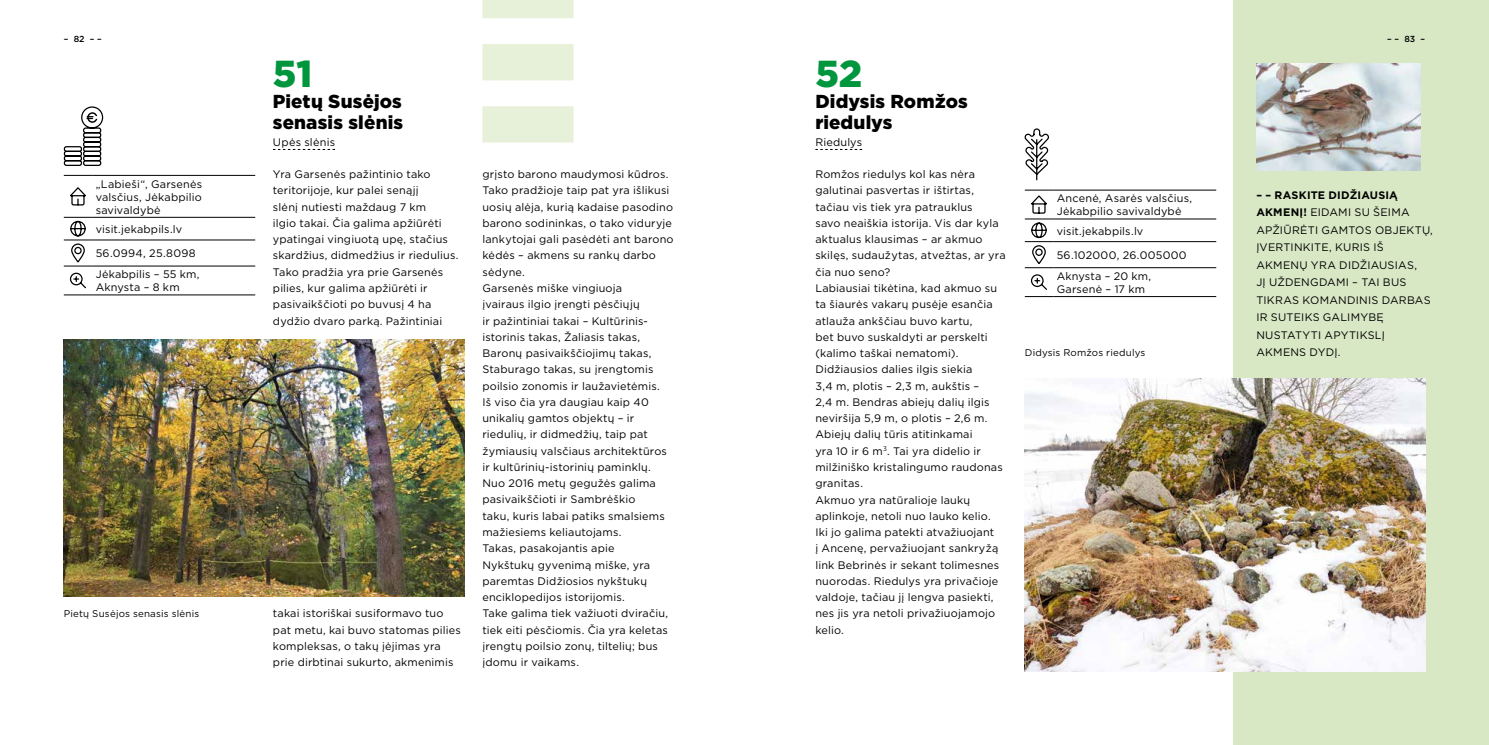
<style>
.page{position:relative;width:1489px;height:745px;background:#fff}
.page>*{position:absolute;margin:0;border:0;box-sizing:border-box;transform-origin:0 0}
.t1{font:900 37.5px "Gotham";color:#00963e}
.t2{font:900 18.75px/21.2px "Gotham";letter-spacing:.01em;color:#000}
.t3{font:10.88px/16.2px "Gotham";letter-spacing:.015em;color:#000}
.t4{font:9.75px "Gotham";letter-spacing:.015em;color:#000}
.t5{font:500 8.75px "Gotham";color:#000}
.s1{font-weight:700}
</style>
<div class="page">
<div style="left:1233px;top:0;width:255px;height:744px;background:#d8e8c5"></div>
<svg style="left:815px;top:149px;width:47px;height:1px"></svg>
<hr style="left:1053px;top:190px;width:163px;height:1px;background:#000">
<hr style="left:1053px;top:218px;width:163px;height:1px;background:#000">
<hr style="left:1053px;top:241px;width:163px;height:1px;background:#000">
<hr style="left:1053px;top:267px;width:163px;height:1px;background:#000">
<hr style="left:1053px;top:296px;width:163px;height:1px;background:#000">
<svg style="left:1024px;top:190px;width:29px;height:107px"></svg>
<svg style="left:1024px;top:128px;width:25px;height:53px"></svg>
<img style="left:1024px;top:378px;width:400px;height:293px">
<img style="left:1256px;top:64px;width:164px;height:106px">
<svg style="left:273px;top:149px;width:62px;height:1px"></svg>
<svg style="left:64px;top:175px;width:28px;height:1px"></svg>
<hr style="left:92px;top:175px;width:163px;height:1px;background:#000">
<hr style="left:92px;top:217px;width:163px;height:1px;background:#000">
<hr style="left:92px;top:239px;width:163px;height:1px;background:#000">
<hr style="left:92px;top:265px;width:163px;height:1px;background:#000">
<hr style="left:92px;top:294px;width:163px;height:1px;background:#000">
<svg style="left:70px;top:187px;width:16px;height:19px"></svg>
<svg style="left:64px;top:217px;width:28px;height:49px"></svg>
<svg style="left:64px;top:272px;width:28px;height:23px"></svg>
<svg style="left:63px;top:106px;width:41px;height:60px"></svg>
<img style="left:64px;top:339px;width:400px;height:256px">
<div style="left:482px;top:0;width:91px;height:18px;background:#e7f0d8"></div>
<div style="left:482px;top:106px;width:91px;height:36px;background:#e7f0d8"></div>
<div style="left:482px;top:44px;width:91px;height:36px;background:#e7f0d8"></div>
<p class="t5" style="left:64px;top:34px;width:39px">– 82 – –</p>
<p class="t5" style="left:1387px;top:34px;width:39px">– – 83 –</p>
<h1 class="t1" style="left:815px;top:48px;width:48px">52</h1>
<h2 class="t2" style="left:815px;top:90px;width:154px">Didysis Romžos riedulys</h2>
<p class="t3" style="left:815px;top:133px;width:48px">Riedulys</p>
<p class="t3" style="left:815px;top:166px;width:192px">Romžos riedulys kol kas nėra galutinai pasvertas ir ištirtas, tačiau vis tiek yra patrauklus<br>savo neaiškia istorija. Vis dar kyla aktualus klausimas – ar akmuo skilęs, sudaužytas, atvežtas, ar yra čia nuo seno?<br>Labiausiai tikėtina, kad akmuo su ta šiaurės vakarų pusėje esančia atlauža ankščiau buvo kartu,<br>bet buvo suskaldyti ar perskelti (kalimo taškai nematomi).<br>Didžiausios dalies ilgis siekia<br>3,4 m, plotis – 2,3 m, aukštis –<br>2,4 m. Bendras abiejų dalių ilgis neviršija 5,9 m, o plotis – 2,6 m.<br>Abiejų dalių tūris atitinkamai<br>yra 10 ir 6 m<sup>3</sup>. Tai yra didelio ir milžiniško kristalingumo raudonas granitas.<br>Akmuo yra natūralioje laukų aplinkoje, netoli nuo lauko kelio.<br>Iki jo galima patekti atvažiuojant<br>į Ancenę, pervažiuojant sankryžą link Bebrinės ir sekant tolimesnes nuorodas. Riedulys yra privačioje valdoje, tačiau jį lengva pasiekti, nes jis yra netoli privažiuojamojo kelio.</p>
<h1 class="t1" style="left:273px;top:48px;width:41px">51</h1>
<h2 class="t2" style="left:273px;top:90px;width:132px">Pietų Susėjos senasis slėnis</h2>
<p class="t3" style="left:273px;top:133px;width:64px">Upės slėnis</p>
<p class="t3" style="left:273px;top:166px;width:187px">Yra Garsenės pažintinio tako teritorijoje, kur palei senąjį<br>slėnį nutiesti maždaug 7 km<br>ilgio takai. Čia galima apžiūrėti ypatingai vingiuotą upę, stačius skardžius, didmedžius ir riedulius.<br>Tako pradžia yra prie Garsenės pilies, kur galima apžiūrėti ir pasivaikščioti po buvusį 4 ha dydžio dvaro parką. Pažintiniai</p>
<p class="t3" style="left:482px;top:166px;width:193px">grįsto barono maudymosi kūdros.<br>Tako pradžioje taip pat yra išlikusi uosių alėja, kurią kadaise pasodino barono sodininkas, o tako viduryje lankytojai gali pasėdėti ant barono kėdės – akmens su rankų darbo sėdyne.<br>Garsenės miške vingiuoja<br>įvairaus ilgio įrengti pėsčiųjų<br>ir pažintiniai takai – Kultūrinis&shy;istorinis takas, Žaliasis takas,<br>Baronų pasivaikščiojimų takas,<br>Staburago takas, su įrengtomis poilsio zonomis ir laužavietėmis.<br>Iš viso čia yra daugiau kaip 40 unikalių gamtos objektų – ir riedulių, ir didmedžių, taip pat žymiausių valsčiaus architektūros ir kultūrinių-istorinių paminklų.<br>Nuo 2016 metų gegužės galima pasivaikščioti ir Sambrėškio<br>taku, kuris labai patiks smalsiems mažiesiems keliautojams.<br>Takas, pasakojantis apie<br>Nykštukų gyvenimą miške, yra paremtas Didžiosios nykštukų enciklopedijos istorijomis.<br>Take galima tiek važiuoti dviračiu, tiek eiti pėsčiomis. Čia yra keletas įrengtų poilsio zonų, tiltelių; bus įdomu ir vaikams.</p>
<p class="t3" style="left:96px;top:177px;width:108px;line-height:13px;text-align:justify">„Labieši“, Garsenės valsčius, Jėkabpilio savivaldybė</p>
<p class="t3" style="left:96px;top:221px;width:88px">visit.jekabpils.lv</p>
<p class="t3" style="left:96px;top:243px;width:105px;line-height:20.9px">56.0994, 25.8098<br>Jėkabpilis – 55 km,</p>
<p class="t3" style="left:96px;top:279px;width:85px">Aknysta – 8 km</p>
<p class="t3" style="left:1256px;top:185px;width:178px;line-height:17.5px"><span class="s1">– – RASKITE DIDŽIAUSIĄ<br>AKMENĮ!</span> EIDAMI SU ŠEIMA<br>APŽIŪRĖTI GAMTOS OBJEKTŲ,<br>ĮVERTINKITE, KURIS IŠ<br>AKMENŲ YRA DIDŽIAUSIAS,<br>JĮ UŽDENGDAMI – TAI BUS<br>TIKRAS KOMANDINIS DARBAS<br>IR SUTEIKS GALIMYBĘ<br>NUSTATYTI APYTIKSLĮ<br>AKMENS DYDĮ.</p>
<p class="t3" style="left:1056px;top:192px;width:137px;line-height:13px">Ancenė, Asarės valsčius,<br>Jėkabpilio savivaldybė</p>
<p class="t3" style="left:1056px;top:222px;width:88px">visit.jekabpils.lv</p>
<p class="t3" style="left:1056px;top:244px;width:131px;line-height:20.9px">56.102000, 26.005000<br>Aknysta – 20 km,</p>
<p class="t3" style="left:1056px;top:280px;width:90px">Garsenė – 17 km</p>
<p class="t4" style="left:1024px;top:346px;width:122px">Didysis Romžos riedulys</p>
<p class="t3" style="left:273px;top:604px;width:189px">takai istoriškai susiformavo tuo pat metu, kai buvo statomas pilies kompleksas, o takų įėjimas yra prie dirbtinai sukurto, akmenimis</p>
<p class="t4" style="left:64px;top:607px;width:137px">Pietų Susėjos senasis slėnis</p>
</div>
